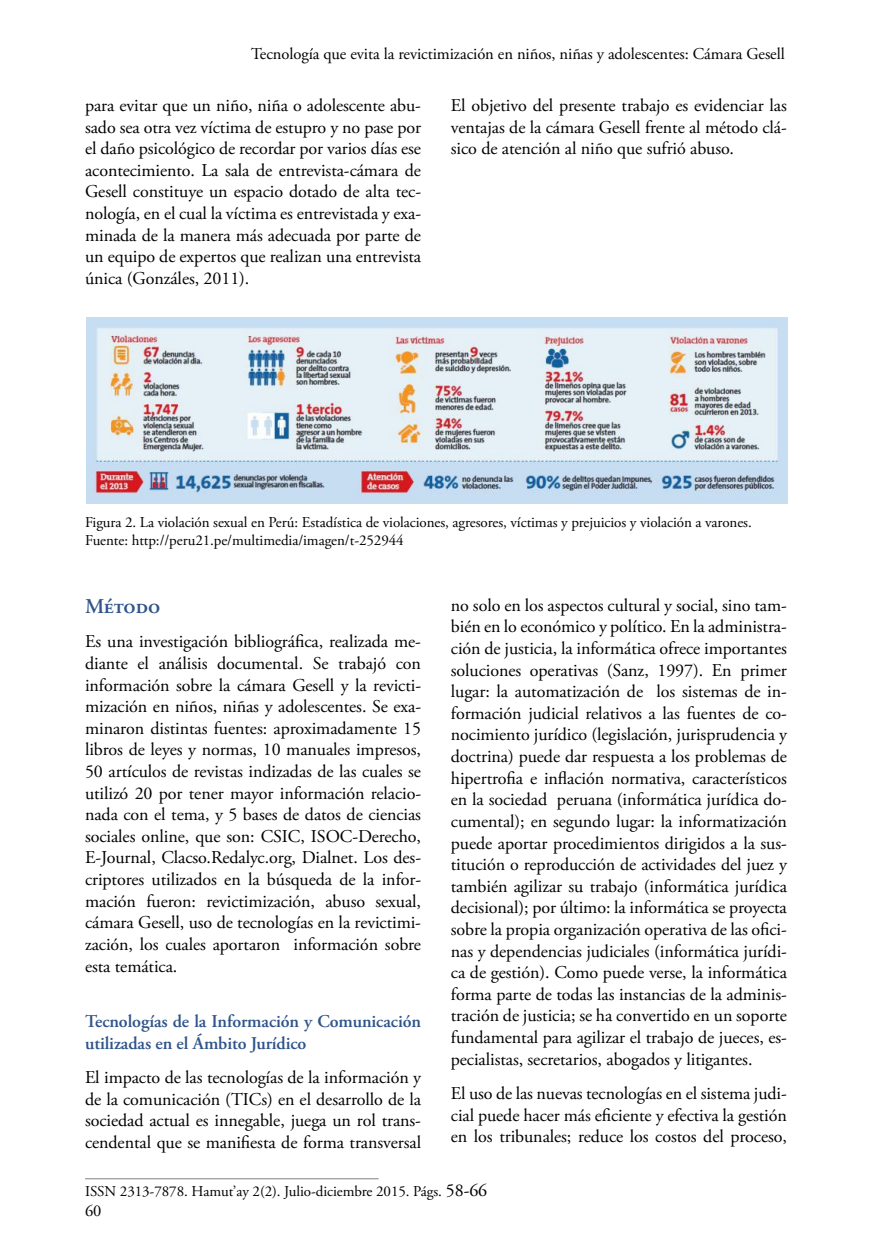
<style>
.page{position:relative;width:872px;height:1255px;background:#fff}
.page>*{position:absolute;margin:0;border:0;box-sizing:border-box;transform-origin:0 0}
.t1{font:600 21px "Adobe Garamond Pro";color:#2f548a}
.t2{font:18px/21.6px "Adobe Garamond Pro";letter-spacing:-.005em;color:#000;text-align:justify}
.t3{font:600 18px/21.6px "Adobe Garamond Pro";letter-spacing:-.005em;color:#2f548a}
.t4{font:16.5px "Adobe Garamond Pro";letter-spacing:-.005em;color:#000}
.t5{font:15px/18px "Adobe Garamond Pro";letter-spacing:-.005em;color:#000}
.s1{font-size:18px}
</style>
<div class="page">
<hr style="left:85px;top:1178px;width:293px;height:1px;background:#808080">
<img style="left:87px;top:318px;width:700px;height:185px">
<p class="t4" style="left:251px;top:44px;width:535px">Tecnología que evita la revictimización en niños, niñas y adolescentes: Cámara Gesell</p>
<p class="t2" style="left:85px;top:95px;width:337px">para evitar que un niño, niña o adolescente abu&shy;sado sea otra vez víctima de estupro y no pase por el daño psicológico de recordar por varios días ese acontecimiento. La sala de entrevista-cámara de Gesell constituye un espacio dotado de alta tec&shy;nología, en el cual la víctima es entrevistada y exa&shy;minada de la manera más adecuada por parte de un equipo de expertos que realizan una entrevista única (Gonzáles, 2011).</p>
<p class="t2" style="left:451px;top:95px;width:337px">El objetivo del presente trabajo es evidenciar las ventajas de la cámara Gesell frente al método clá&shy;sico de atención al niño que sufrió abuso.</p>
<p class="t5" style="left:85px;top:514px;width:668px">Figura 2. La violación sexual en Perú: Estadística de violaciones, agresores, víctimas y prejuicios y violación a varones.<br>Fuente: http://peru21.pe/multimedia/imagen/t-252944</p>
<p class="t1" style="left:85px;top:594px;width:77px">Método</p>
<p class="t2" style="left:85px;top:631px;width:337px">Es una investigación bibliográfica, realizada me&shy;diante el análisis documental. Se trabajó con información sobre la cámara Gesell y la revicti&shy;mización en niños, niñas y adolescentes. Se exa&shy;minaron distintas fuentes: aproximadamente 15 libros de leyes y normas, 10 manuales impresos, 50 artículos de revistas indizadas de las cuales se utilizó 20 por tener mayor información relacio&shy;nada con el tema, y 5 bases de datos de ciencias sociales online, que son: CSIC, ISOC-Derecho, E-Journal, Clacso.Redalyc.org, Dialnet. Los des&shy;criptores utilizados en la búsqueda de la infor&shy;mación fueron: revictimización, abuso sexual, cámara Gesell, uso de tecnologías en la revictimi&shy;zación, los cuales aportaron información sobre esta temática.</p>
<p class="t3" style="left:85px;top:1010px;width:337px">Tecnologías de la Información y Comunicación utilizadas en el Ámbito Jurídico</p>
<p class="t2" style="left:85px;top:1067px;width:337px">El impacto de las tecnologías de la información y de la comunicación (TICs) en el desarrollo de la sociedad actual es innegable, juega un rol trans&shy;cendental que se manifiesta de forma transversal</p>
<p class="t2" style="left:451px;top:595px;width:337px">no solo en los aspectos cultural y social, sino tam&shy;bién en lo económico y político. En la administra&shy;ción de justicia, la informática ofrece importantes soluciones operativas (Sanz, 1997). En primer lugar: la automatización de los sistemas de in&shy;formación judicial relativos a las fuentes de co&shy;nocimiento jurídico (legislación, jurisprudencia y doctrina) puede dar respuesta a los problemas de hipertrofia e inflación normativa, característicos en la sociedad peruana (informática jurídica do&shy;cumental); en segundo lugar: la informatización puede aportar procedimientos dirigidos a la sus&shy;titución o reproducción de actividades del juez y también agilizar su trabajo (informática jurídica decisional); por último: la informática se proyecta sobre la propia organización operativa de las ofici&shy;nas y dependencias judiciales (informática jurídi&shy;ca de gestión). Como puede verse, la informática forma parte de todas las instancias de la adminis&shy;tración de justicia; se ha convertido en un soporte fundamental para agilizar el trabajo de jueces, es&shy;pecialistas, secretarios, abogados y litigantes.</p>
<p class="t2" style="left:451px;top:1083px;width:337px">El uso de las nuevas tecnologías en el sistema judi&shy;cial puede hacer más eficiente y efectiva la gestión en los tribunales; reduce los costos del proceso,</p>
<p class="t5" style="left:85px;top:1182px;width:404px">ISSN 2313-7878. Hamut’ay 2(2). Julio-diciembre 2015. Págs. <span class="s1">58-66</span></p>
<p class="t4" style="left:85px;top:1200px;width:18px">60</p>
</div>
